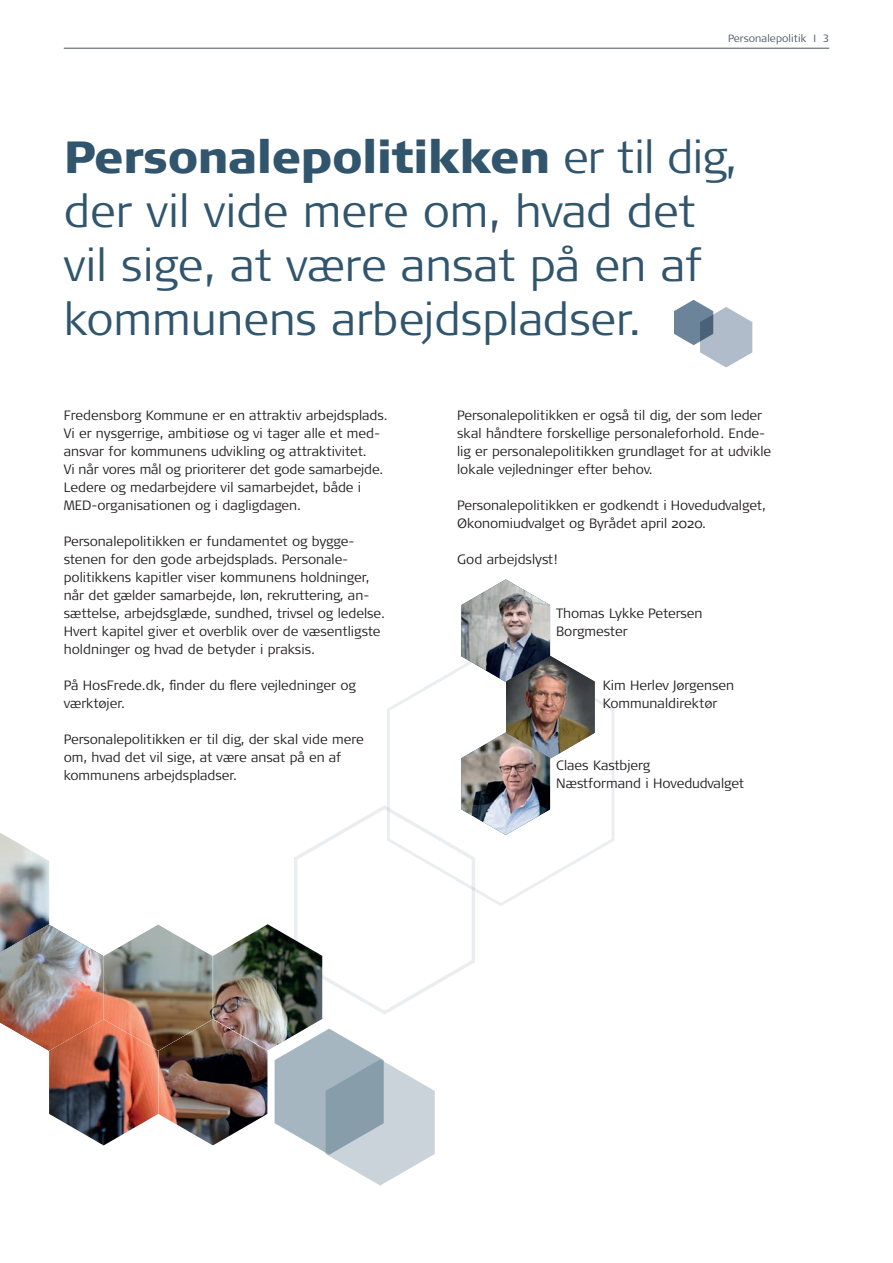
<style>
.page{position:relative;width:893px;height:1263px;background:#fff}
.page>*{position:absolute;margin:0;border:0;box-sizing:border-box;transform-origin:0 0}
.t1{font:300 45px/54px "Signa Pro";color:#30556d}
.t2{font:300 13.5px/18px "Signa Pro";color:#231f20}
.t3{font:300 10.5px "Signa Pro";letter-spacing:.01em;color:#45555f}
.s1{font-weight:900}
</style>
<div class="page">
<svg style="left:595px;top:698px;width:20px;height:154px"></svg>
<img style="left:0;top:579px;width:595px;height:606px">
<hr style="left:64px;top:48px;width:765px;height:1px;background:#45555f">
<svg style="left:674px;top:300px;width:78px;height:67px"></svg>
<p class="t3" style="left:728px;top:31px;width:103px">Personalepolitik I 3</p>
<h1 class="t1" style="left:64px;top:128px;width:675px"><span class="s1">Personalepolitikken</span> er til dig, der vil vide mere om, hvad det vil sige, at være ansat på en af kommunens arbejdspladser.</h1>
<p class="t2" style="left:64px;top:406px;width:325px">Fredensborg Kommune er en attraktiv arbejdsplads.<br>Vi er nysgerrige, ambitiøse og vi tager alle et med&shy;ansvar for kommunens udvikling og attraktivitet.<br>Vi når vores mål og prioriterer det gode samarbejde.<br>Ledere og medarbejdere vil samarbejdet, både i MED-organisationen og i dagligdagen.</p>
<p class="t2" style="left:64px;top:532px;width:323px">Personalepolitikken er fundamentet og bygge&shy;stenen for den gode arbejdsplads. Personale&shy;politikkens kapitler viser kommunens holdninger, når det gælder samarbejde, løn, rekruttering, an&shy;sættelse, arbejdsglæde, sundhed, trivsel og ledelse.<br>Hvert kapitel giver et overblik over de væsentligste holdninger og hvad de betyder i praksis.</p>
<p class="t2" style="left:64px;top:676px;width:294px">På HosFrede.dk, finder du flere vejledninger og værktøjer.</p>
<p class="t2" style="left:64px;top:730px;width:302px">Personalepolitikken er til dig, der skal vide mere om, hvad det vil sige, at være ansat på en af kommunens arbejdspladser.</p>
<p class="t2" style="left:457px;top:406px;width:316px">Personalepolitikken er også til dig, der som leder skal håndtere forskellige personaleforhold. Ende&shy;lig er personalepolitikken grundlaget for at udvikle lokale vejledninger efter behov.</p>
<p class="t2" style="left:457px;top:496px;width:310px">Personalepolitikken er godkendt i Hovedudvalget,<br>Økonomiudvalget og Byrådet april 2020.</p>
<p class="t2" style="left:457px;top:550px;width:102px">God arbejdslyst!</p>
<p class="t2" style="left:556px;top:604px;width:148px">Thomas Lykke Petersen<br>Borgmester</p>
<p class="t2" style="left:603px;top:676px;width:133px">Kim Herlev Jørgensen<br>Kommunaldirektør</p>
<p class="t2" style="left:556px;top:755px;width:190px">Claes Kastbjerg<br>Næstformand i Hovedudvalget</p>
</div>
